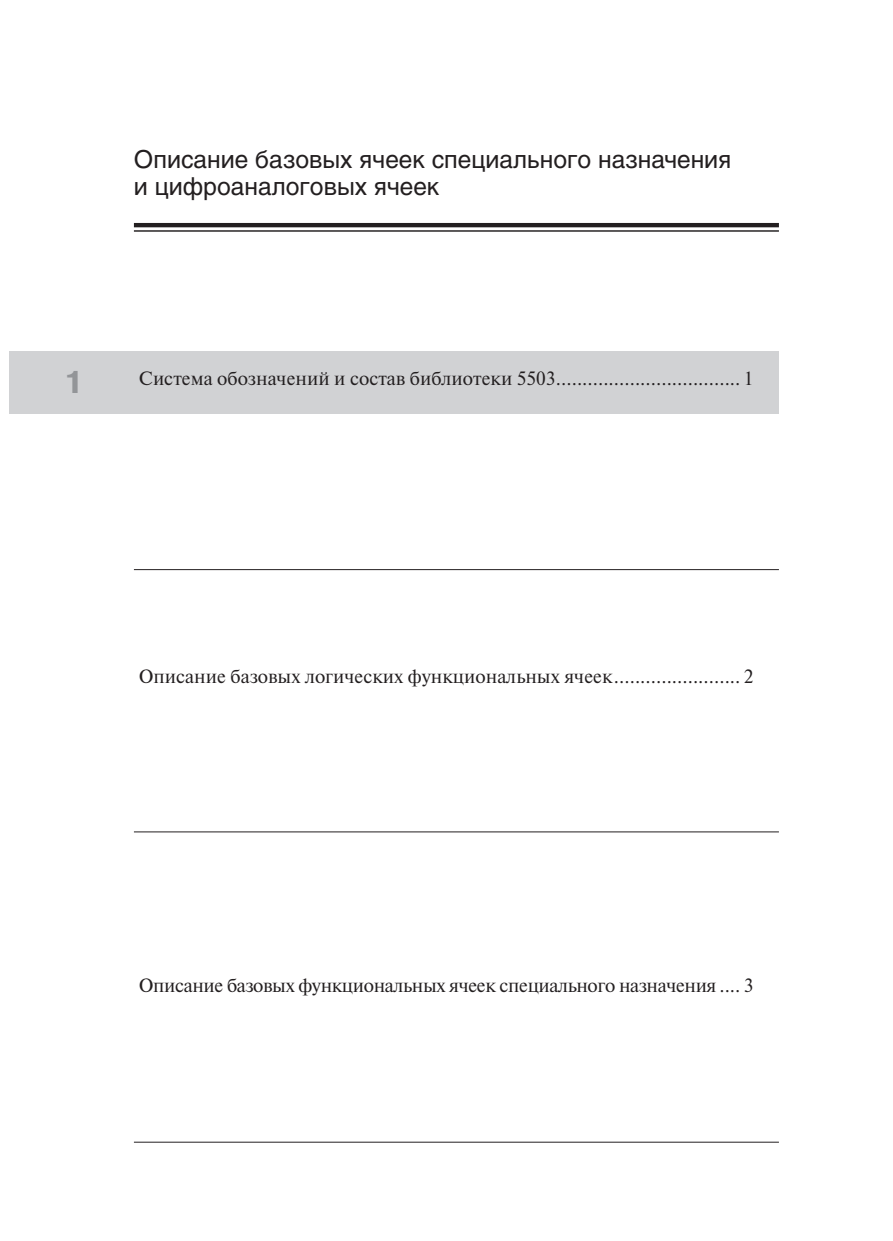
<style>
.page{position:relative;width:893px;height:1241px;background:#fff}
.page>*{position:absolute;margin:0;border:0;box-sizing:border-box;transform-origin:0 0}
.t1{font:700 31.5px "Pragmatica C";color:#939598}
.t2{font:24.5px/27.1px "Helios C";color:#231f20}
.t3{font:19.25px "Newton C";color:#231f20}
.t4{font:19.25px "Newton C";letter-spacing:-.02em;color:#231f20}
</style>
<div class="page">
<div style="left:10px;top:351px;width:114px;height:63px;background:#d1d2d4"></div>
<div style="left:119px;top:351px;width:660px;height:63px;background:#d1d2d4"></div>
<hr style="left:134px;top:223px;width:645px;height:4px;background:#231f20">
<hr style="left:134px;top:230px;width:645px;height:2px;background:#231f20">
<hr style="left:134px;top:569px;width:645px;height:1px;background:#231f20">
<hr style="left:134px;top:831px;width:645px;height:1px;background:#231f20">
<hr style="left:134px;top:1141px;width:645px;height:1px;background:#231f20">
<p class="t2" style="left:134px;top:146px;width:599px">Описание базовых ячеек специального назначения и цифроаналоговых ячеек</p>
<h1 class="t1" style="left:64px;top:365px;width:22px">1</h1>
<p class="t3" style="left:139px;top:368px;width:616px">Система обозначений и состав библиотеки 5503................................... 1</p>
<p class="t3" style="left:139px;top:665px;width:616px">Описание базовых логических функциональных ячеек........................ 2</p>
<p class="t4" style="left:139px;top:974px;width:616px">Описание базовых функциональных ячеек специального назначения .... 3</p>
</div>
